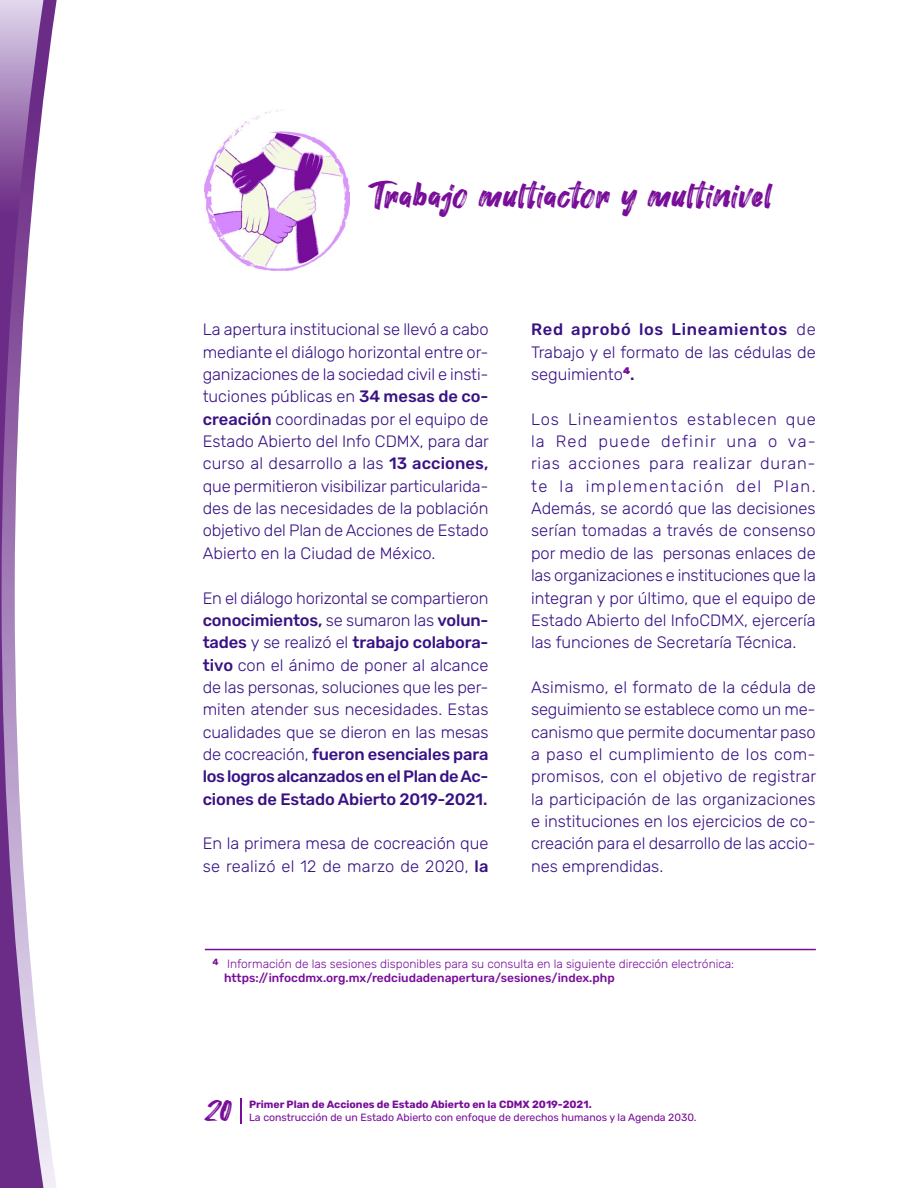
<style>
.page{position:relative;width:918px;height:1188px;background:#fff}
.page>*{position:absolute;margin:0;border:0;box-sizing:border-box;transform-origin:0 0}
.t1{font:37.5px "Hey August";letter-spacing:.015em;color:#780d99}
.t2{font:33px "Hey August";color:#780d99}
.t3{font:300 16.5px/22.4px "Rubik";color:#381285;text-align:justify}
.t4{font:300 12px "Rubik";color:#780d99}
.t5{font:500 12px "Rubik";color:#780d99}
.t6{font:10.5px "Rubik";color:#780d99}
.t7{font:700 10.5px "Rubik";color:#780d99}
.t8{font:700 9px "Rubik";color:#780d99}
.s1{font-weight:500}
</style>
<div class="page">
<img style="left:204px;top:110px;width:145px;height:161px">
<svg style="left:44px;top:0;width:13px;height:1188px"></svg>
<svg style="left:0;top:0;width:44px;height:1188px"></svg>
<svg style="left:240px;top:1098px;width:1px;height:26px"></svg>
<hr style="left:205px;top:949px;width:611px;height:1px;background:#780d99">
<img style="left:211px;top:133px;width:133px;height:136px">
<h1 class="t1" style="left:369px;top:175px;width:404px">Trabajo multiactor y multinivel</h1>
<p class="t3" style="left:203px;top:319px;width:288px">La apertura institucional se llevó a cabo mediante el diálogo horizontal entre or&shy;ganizaciones de la sociedad civil e insti&shy;tuciones públicas en <span class="s1">34 mesas de co&shy;creación</span> coordinadas por el equipo de Estado Abierto del Info CDMX, para dar curso al desarrollo a las <span class="s1">13 acciones, </span>que permitieron visibilizar particularida&shy;des de las necesidades de la población objetivo del Plan de Acciones de Estado Abierto en la Ciudad de México.</p>
<p class="t3" style="left:203px;top:587px;width:287px">En el diálogo horizontal se compartieron <span class="s1">conocimientos,</span> se sumaron las <span class="s1">volun&shy;tades</span> y se realizó el <span class="s1">trabajo colabora&shy;tivo</span> con el ánimo de poner al alcance de las personas, soluciones que les per&shy;miten atender sus necesidades. Estas cualidades que se dieron en las mesas de cocreación, <span class="s1">fueron esenciales para los logros alcanzados en el Plan de Ac&shy;ciones de Estado Abierto 2019-2021.</span></p>
<p class="t3" style="left:203px;top:833px;width:287px">En la primera mesa de cocreación que se realizó el 12 de marzo de 2020, <span class="s1">la</span></p>
<p class="t3" style="left:531px;top:319px;width:286px"><span class="s1">Red aprobó los Lineamientos</span> de Trabajo y el formato de las cédulas de seguimiento<sup>4</sup><span class="s1">.</span></p>
<p class="t3" style="left:531px;top:408px;width:286px">Los Lineamientos establecen que la Red puede definir una o va&shy;rias acciones para realizar duran&shy;te la implementación del Plan.<br>Además, se acordó que las decisiones serían tomadas a través de consenso por medio de las personas enlaces de las organizaciones e instituciones que la integran y por último, que el equipo de Estado Abierto del InfoCDMX, ejercería las funciones de Secretaría Técnica.</p>
<p class="t3" style="left:531px;top:676px;width:287px">Asimismo, el formato de la cédula de seguimiento se establece como un me&shy;canismo que permite documentar paso a paso el cumplimiento de los com&shy;promisos, con el objetivo de registrar la participación de las organizaciones e instituciones en los ejercicios de co&shy;creación para el desarrollo de las accio&shy;nes emprendidas.</p>
<p class="t8" style="left:213px;top:957px;width:8px">4</p>
<p class="t4" style="left:227px;top:957px;width:509px">Información de las sesiones disponibles para su consulta en la siguiente dirección electrónica:</p>
<p class="t5" style="left:224px;top:971px;width:392px">https://infocdmx.org.mx/redciudadenapertura/sesiones/index.php</p>
<h2 class="t2" style="left:205px;top:1092px;width:29px">20</h2>
<p class="t7" style="left:249px;top:1098px;width:344px">Primer Plan de Acciones de Estado Abierto en la CDMX 2019-2021.</p>
<p class="t6" style="left:249px;top:1111px;width:449px">La construcción de un Estado Abierto con enfoque de derechos humanos y la Agenda 2030.</p>
</div>
